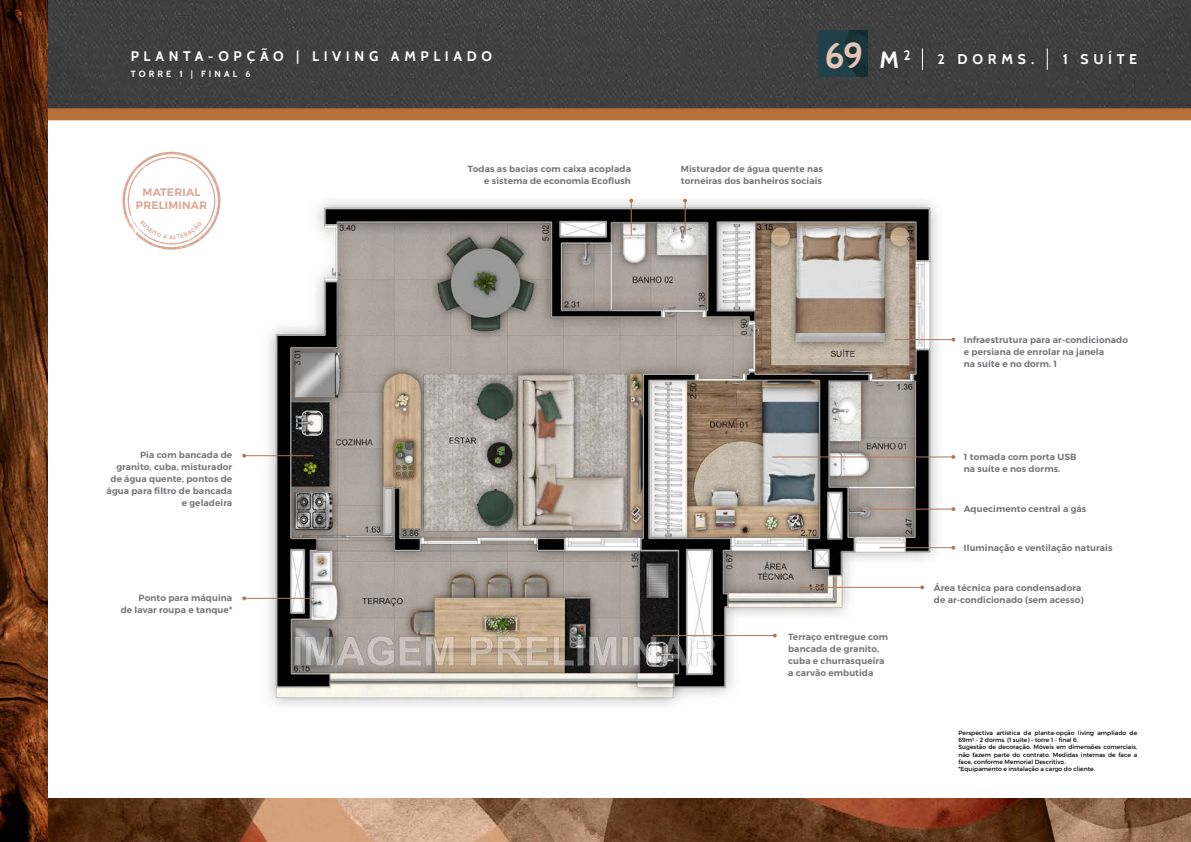
<style>
.page{position:relative;width:1191px;height:842px;background:#fff}
.page>*{position:absolute;margin:0;border:0;box-sizing:border-box;transform-origin:0 0}
.t1{font:36px "Alvesto";color:#e8c6b5}
.t2{font:14.1px "Alvesto";letter-spacing:.33em;color:#fff}
.t3{font:13.9px "Alvesto";letter-spacing:.33em;color:#fff}
.t4{font:600 10.8px/12.4px "Montserrat";letter-spacing:.02em;color:#ba4923;text-align:center}
.t5{font:9px "Alvesto";letter-spacing:.345em;color:#fff}
.t6{font:600 8.9px/12px "Montserrat";letter-spacing:.01em;color:#757378}
.t7{font:6px/7.2px "Montserrat";color:#000}
.s1{font-size:23.5px;color:#fff}
</style>
<div class="page">
<div style="left:48px;top:0;width:1143px;height:108px;background:#3f3f3f"></div>
<img style="left:48px;top:799px;width:1143px;height:43px">
<svg style="left:48px;top:108px;width:1143px;height:12px"></svg>
<img style="left:249px;top:198px;width:707px;height:509px">
<div style="left:818px;top:31px;width:50px;height:46px;background:#20414a"></div>
<svg style="left:845px;top:31px;width:23px;height:46px"></svg>
<svg style="left:922px;top:48px;width:1px;height:22px"></svg>
<svg style="left:1047px;top:48px;width:1px;height:22px"></svg>
<hr style="left:244px;top:455px;width:69px;height:1px;background:#b57657">
<svg style="left:242px;top:454px;width:4px;height:4px"></svg>
<hr style="left:244px;top:598px;width:69px;height:1px;background:#b57657">
<svg style="left:242px;top:596px;width:4px;height:4px"></svg>
<hr style="left:652px;top:635px;width:123px;height:1px;background:#b57657">
<hr style="left:799px;top:587px;width:123px;height:1px;background:#b57657">
<svg style="left:920px;top:585px;width:4px;height:4px"></svg>
<hr style="left:879px;top:547px;width:74px;height:1px;background:#b57657">
<svg style="left:951px;top:546px;width:4px;height:4px"></svg>
<hr style="left:858px;top:509px;width:95px;height:1px;background:#b57657">
<svg style="left:951px;top:507px;width:4px;height:4px"></svg>
<hr style="left:772px;top:456px;width:181px;height:1px;background:#b57657">
<svg style="left:951px;top:455px;width:4px;height:4px"></svg>
<hr style="left:894px;top:339px;width:59px;height:1px;background:#b57657">
<svg style="left:951px;top:338px;width:4px;height:4px"></svg>
<hr style="left:684px;top:201px;width:1px;height:34px;background:#b57657">
<svg style="left:683px;top:199px;width:4px;height:4px"></svg>
<hr style="left:631px;top:201px;width:1px;height:34px;background:#b57657">
<svg style="left:629px;top:199px;width:4px;height:4px"></svg>
<img style="left:0;top:0;width:48px;height:842px">
<svg style="left:122px;top:152px;width:98px;height:98px"></svg>
<h3 class="t3" style="left:131px;top:47px;width:363px">PLANTA-OPÇÃO | LIVING AMPLIADO</h3>
<p class="t5" style="left:131px;top:69px;width:121px">TORRE 1 | FINAL 6</p>
<p class="t4" style="left:136px;top:186px;width:73px">MATERIAL<br>PRELIMINAR</p>
<p class="t6" style="left:468px;top:163px;width:164px;text-align:right">Todas as bacias com caixa acoplada e sistema de economia Ecoflush</p>
<h1 class="t1" style="left:824px;top:34px;width:88px">69 <span class="s1">M</span><sup>2</sup></h1>
<h2 class="t2" style="left:937px;top:51px;width:98px">2 DORMS.</h2>
<h2 class="t2" style="left:1062px;top:51px;width:76px">1 SUÍTE</h2>
<p class="t6" style="left:681px;top:163px;width:144px">Misturador de água quente nas torneiras dos banheiros sociais</p>
<p class="t6" style="left:107px;top:449px;width:127px;text-align:right">Pia com bancada de granito, cuba, misturador de água quente, pontos de água para filtro de bancada e geladeira</p>
<p class="t6" style="left:121px;top:592px;width:113px;text-align:right">Ponto para máquina<br>de lavar roupa e tanque*</p>
<p class="t6" style="left:788px;top:631px;width:101px">Terraço entregue com bancada de granito, cuba e churrasqueira a carvão embutida</p>
<p class="t6" style="left:964px;top:334px;width:166px">Infraestrutura para ar-condicionado e persiana de enrolar na janela<br>na suíte e no dorm. 1</p>
<p class="t6" style="left:964px;top:451px;width:114px">1 tomada com porta USB na suíte e nos dorms.</p>
<p class="t6" style="left:964px;top:503px;width:124px">Aquecimento central a gás</p>
<p class="t6" style="left:964px;top:542px;width:150px">Iluminação e ventilação naturais</p>
<p class="t6" style="left:934px;top:582px;width:151px">Área técnica para condensadora de ar-condicionado (sem acesso)</p>
<p class="t7" style="left:958px;top:729px;width:180px">Perspectiva artística da planta-opção living ampliado de 69m² - 2 dorms. (1 suíte) – torre 1 - final 6.<br>Sugestão de decoração. Móveis em dimensões comerciais, não fazem parte do contrato. Medidas internas de face a face, conforme Memorial Descritivo.<br>*Equipamento e instalação a cargo do cliente.</p>
</div>
